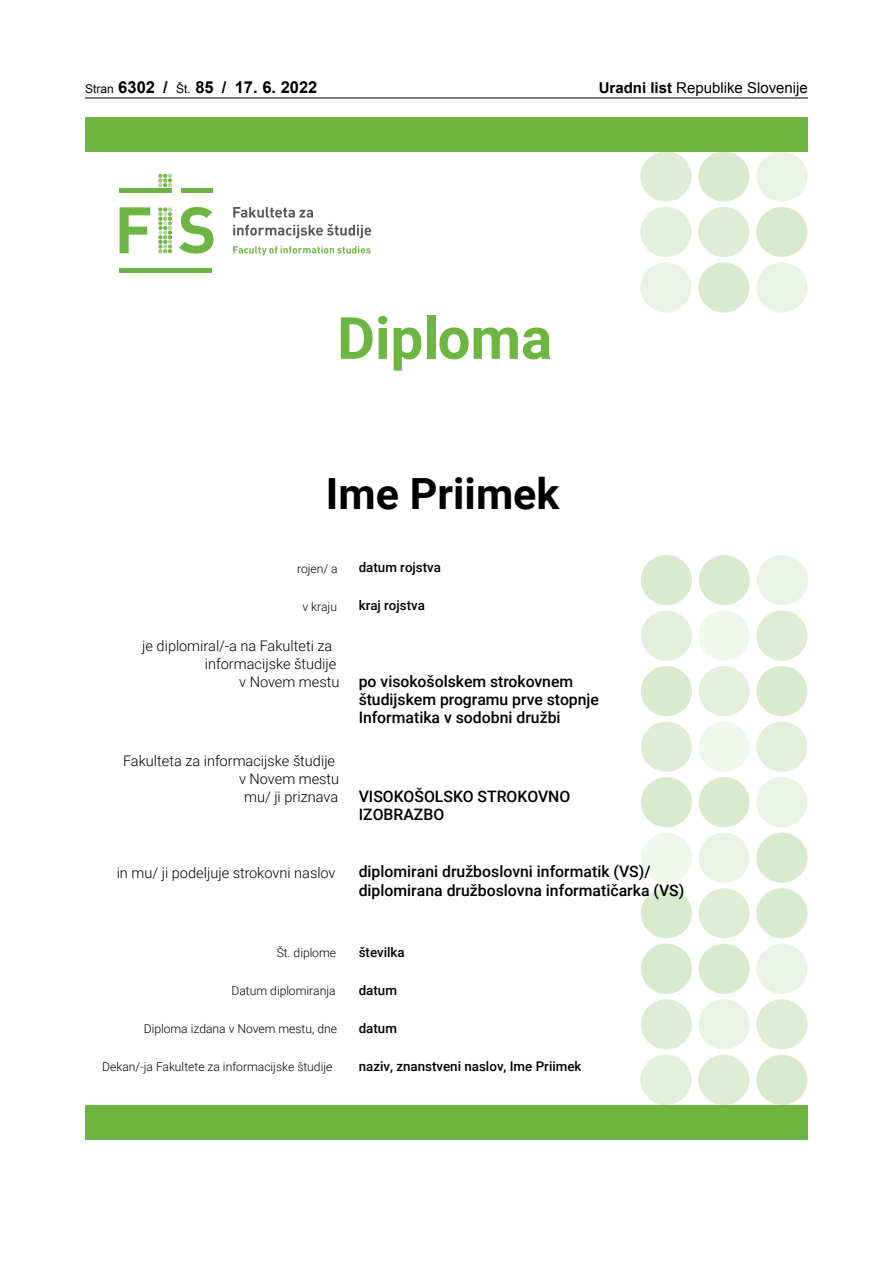
<style>
.page{position:relative;width:893px;height:1263px;background:#fff}
.page>*{position:absolute;margin:0;border:0;box-sizing:border-box;transform-origin:0 0}
.t1{font:700 58.35px "Roboto";color:#6cb641}
.t2{font:700 43.05px "Roboto";color:#000}
.t3{font:700 16.5px "Arial";color:#000}
.t4{font:500 15.75px/18.1px "Roboto";color:#000}
.t5{font:15px "Arial";color:#000}
.t6{font:300 14.55px/18.1px "Roboto";color:#000;text-align:right}
.t7{font:500 13.35px "Roboto";color:#000}
.t8{font:300 12.15px "Roboto";color:#000}
.s1{font-weight:400;font-size:12px}
.s2{font-weight:700}
.s3{font-weight:300;font-size:14.55px}
</style>
<div class="page">
<hr style="left:85px;top:98px;width:723px;height:1px;background:#000">
<div style="left:699px;top:555px;width:51px;height:50px;background:#d8eccd;border-radius:50%"></div>
<div style="left:698px;top:1055px;width:51px;height:50px;background:#deedd3;border-radius:50%"></div>
<div style="left:699px;top:999px;width:51px;height:50px;background:#ebf3e4;border-radius:50%"></div>
<div style="left:699px;top:944px;width:51px;height:50px;background:#d8eccd;border-radius:50%"></div>
<div style="left:698px;top:262px;width:51px;height:51px;background:#d8eccd;border-radius:50%"></div>
<div style="left:698px;top:151px;width:51px;height:51px;background:#d8eccd;border-radius:50%"></div>
<div style="left:699px;top:888px;width:51px;height:50px;background:#deedd3;border-radius:50%"></div>
<div style="left:698px;top:207px;width:51px;height:50px;background:#deedd3;border-radius:50%"></div>
<div style="left:699px;top:833px;width:51px;height:50px;background:#ebf3e4;border-radius:50%"></div>
<div style="left:699px;top:777px;width:51px;height:50px;background:#d8eccd;border-radius:50%"></div>
<div style="left:699px;top:722px;width:51px;height:50px;background:#f2f7ed;border-radius:50%"></div>
<div style="left:699px;top:666px;width:51px;height:50px;background:#e3f0db;border-radius:50%"></div>
<div style="left:699px;top:610px;width:51px;height:51px;background:#f2f7ed;border-radius:50%"></div>
<div style="left:757px;top:555px;width:51px;height:50px;background:#ebf3e4;border-radius:50%"></div>
<div style="left:756px;top:1055px;width:51px;height:50px;background:#d8eccd;border-radius:50%"></div>
<div style="left:756px;top:999px;width:51px;height:50px;background:#deedd3;border-radius:50%"></div>
<div style="left:756px;top:944px;width:51px;height:50px;background:#ebf3e4;border-radius:50%"></div>
<div style="left:756px;top:262px;width:51px;height:51px;background:#ebf3e4;border-radius:50%"></div>
<div style="left:756px;top:151px;width:51px;height:51px;background:#ebf3e4;border-radius:50%"></div>
<div style="left:756px;top:888px;width:51px;height:50px;background:#d8eccd;border-radius:50%"></div>
<div style="left:756px;top:207px;width:51px;height:50px;background:#d8eccd;border-radius:50%"></div>
<div style="left:640px;top:151px;width:51px;height:51px;background:#deedd3;border-radius:50%"></div>
<div style="left:640px;top:262px;width:51px;height:51px;background:#ebf3e4;border-radius:50%"></div>
<div style="left:640px;top:207px;width:51px;height:50px;background:#e3f0db;border-radius:50%"></div>
<div style="left:756px;top:833px;width:51px;height:50px;background:#d8eccd;border-radius:50%"></div>
<div style="left:756px;top:777px;width:51px;height:50px;background:#ebf3e4;border-radius:50%"></div>
<div style="left:756px;top:722px;width:51px;height:50px;background:#e3f0db;border-radius:50%"></div>
<div style="left:756px;top:666px;width:51px;height:50px;background:#d8eccd;border-radius:50%"></div>
<div style="left:756px;top:610px;width:51px;height:51px;background:#deedd3;border-radius:50%"></div>
<div style="left:640px;top:1055px;width:51px;height:50px;background:#e3f0db;border-radius:50%"></div>
<div style="left:641px;top:555px;width:51px;height:50px;background:#d8eccd;border-radius:50%"></div>
<div style="left:641px;top:610px;width:51px;height:51px;background:#e3f0db;border-radius:50%"></div>
<div style="left:641px;top:666px;width:51px;height:50px;background:#d8eccd;border-radius:50%"></div>
<div style="left:641px;top:722px;width:51px;height:50px;background:#deedd3;border-radius:50%"></div>
<div style="left:641px;top:777px;width:51px;height:50px;background:#d8eccd;border-radius:50%"></div>
<div style="left:641px;top:833px;width:51px;height:50px;background:#f2f7ed;border-radius:50%"></div>
<div style="left:641px;top:888px;width:51px;height:50px;background:#d8eccd;border-radius:50%"></div>
<div style="left:641px;top:944px;width:51px;height:50px;background:#d8eccd;border-radius:50%"></div>
<div style="left:641px;top:999px;width:51px;height:50px;background:#deedd3;border-radius:50%"></div>
<div style="left:85px;top:117px;width:723px;height:34px;background:#6cb641"></div>
<div style="left:85px;top:1103px;width:723px;height:36px;background:#fafafa"></div>
<div style="left:85px;top:1105px;width:723px;height:34px;background:#6cb641"></div>
<hr style="left:119px;top:188px;width:53px;height:4px;background:#6cb641">
<hr style="left:181px;top:188px;width:31px;height:4px;background:#6cb641">
<div style="left:119px;top:268px;width:93px;height:5px;background:#6cb641"></div>
<svg style="left:158px;top:174px;width:14px;height:13px"></svg>
<svg style="left:120px;top:207px;width:93px;height:47px"></svg>
<svg style="left:233px;top:224px;width:138px;height:14px"></svg>
<svg style="left:233px;top:207px;width:80px;height:11px"></svg>
<svg style="left:233px;top:246px;width:138px;height:9px"></svg>
<p class="t3" style="left:85px;top:75px;width:234px"><span class="s1">Stran</span> 6302 / <span class="s1">Št.</span> 85 / 17. 6. 2022</p>
<p class="t5" style="left:599px;top:77px;width:211px"><span class="s2">Uradni list</span> Republike Slovenije</p>
<h1 class="t1" style="left:337px;top:297px;width:217px">Diploma</h1>
<h2 class="t2" style="left:326px;top:464px;width:235px">Ime Priimek</h2>
<p class="t7" style="left:359px;top:558px;width:84px">datum rojstva</p>
<p class="t8" style="left:297px;top:560px;width:42px">rojen/ a</p>
<p class="t8" style="left:302px;top:598px;width:36px">v kraju</p>
<p class="t6" style="left:142px;top:636px;width:196px">je diplomiral/-a na Fakulteti za informacijske študije</p>
<p class="t4" style="left:359px;top:671px;width:242px;text-indent:-119px"><span class="s3">v Novem mestu</span> po visokošolskem strokovnem študijskem programu prve stopnje<br>Informatika v sodobni družbi</p>
<p class="t6" style="left:123px;top:751px;width:217px">Fakulteta za informacijske študije v Novem mestu<br>mu/ ji priznava</p>
<p class="t7" style="left:359px;top:595px;width:68px">kraj rojstva</p>
<p class="t4" style="left:359px;top:787px;width:213px">VISOKOŠOLSKO STROKOVNO<br>IZOBRAZBO</p>
<p class="t6" style="left:117px;top:863px;width:220px">in mu/ ji podeljuje strokovni naslov</p>
<p class="t4" style="left:359px;top:861px;width:327px;line-height:18.9px">diplomirani družboslovni informatik (VS)/ diplomirana družboslovna informatičarka (VS)</p>
<p class="t8" style="left:277px;top:944px;width:61px">Št. diplome</p>
<p class="t8" style="left:231px;top:982px;width:106px">Datum diplomiranja</p>
<p class="t8" style="left:144px;top:1020px;width:195px">Diploma izdana v Novem mestu, dne</p>
<p class="t8" style="left:102px;top:1058px;width:232px">Dekan/-ja Fakultete za informacijske študije</p>
<p class="t7" style="left:359px;top:1056px;width:224px">naziv, znanstveni naslov, Ime Priimek</p>
<p class="t7" style="left:359px;top:943px;width:48px">številka</p>
<p class="t7" style="left:359px;top:981px;width:40px">datum</p>
<p class="t7" style="left:359px;top:1018px;width:40px">datum</p>
</div>
